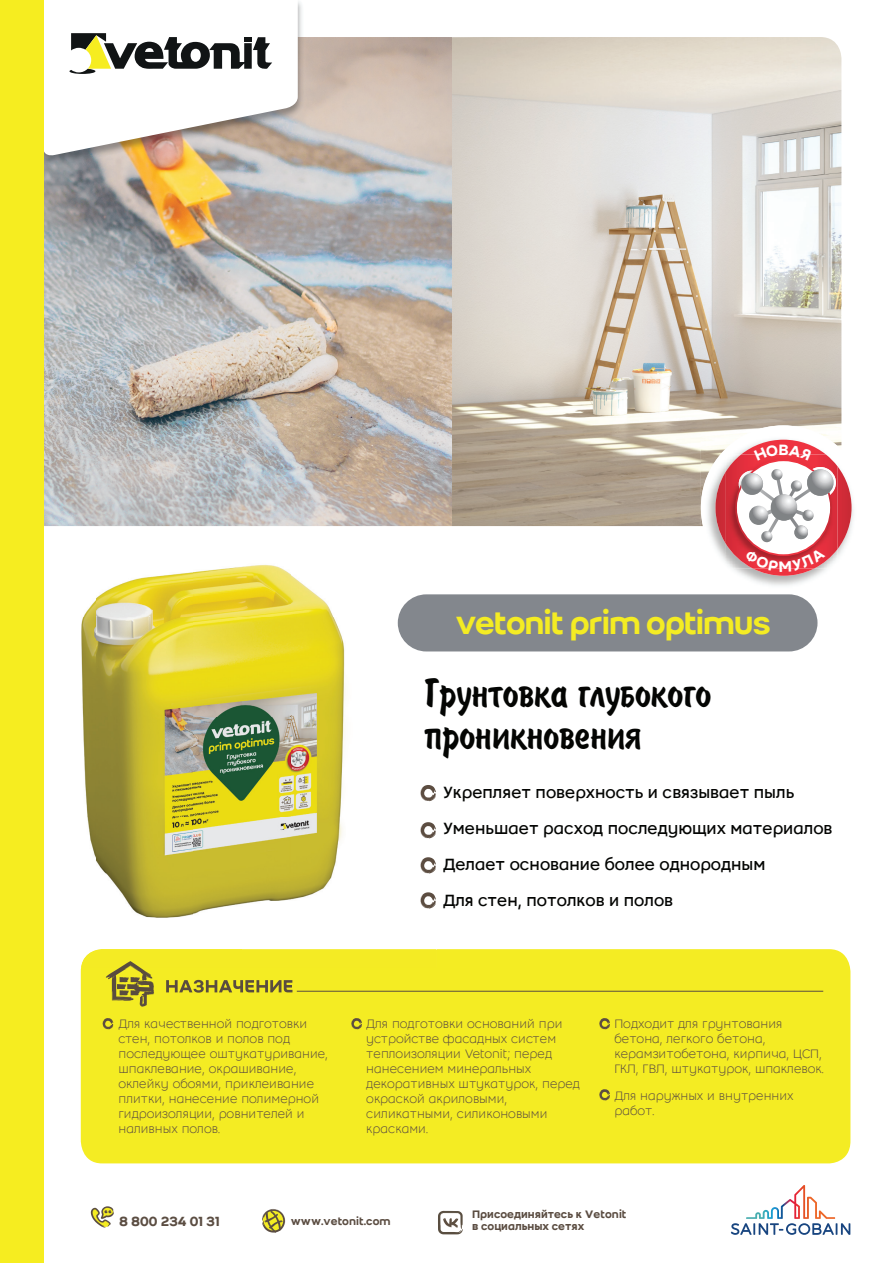
<style>
.page{position:relative;width:893px;height:1263px;background:#fff}
.page>*{position:absolute;margin:0;border:0;box-sizing:border-box;transform-origin:0 0}
.t1{font:42px/42px "SPSL Brush";color:#040503}
.t2{font:500 34.5px "Weber";letter-spacing:-.035em;color:#f4ec23}
.t3{font:18px/36px "Weber";color:#040503}
.t4{font:500 14.7px "Weber";color:#5b4d42}
.t5{font:300 13.5px/15px "Weber";color:#5c4d41}
.t6{font:500 12px/12px "Weber";color:#5b4d42}
</style>
<div class="page">
<div style="left:81px;top:949px;width:769px;height:214px;background:#f4ec23;border-radius:22px"></div>
<img style="left:43px;top:526px;width:54px;height:391px">
<img style="left:97px;top:565px;width:248px;height:352px">
<img style="left:43px;top:917px;width:134px;height:50px">
<img style="left:81px;top:949px;width:356px;height:18px">
<div style="left:398px;top:594px;width:419px;height:57px;background:#83878d;border-radius:29px"></div>
<img style="left:43px;top:37px;width:409px;height:489px">
<img style="left:452px;top:37px;width:389px;height:489px">
<svg style="left:166px;top:980px;width:126px;height:13px"></svg>
<svg style="left:106px;top:961px;width:48px;height:45px"></svg>
<hr style="left:297px;top:991px;width:526px;height:1px;background:#594c3f">
<svg style="left:420px;top:785px;width:16px;height:16px"></svg>
<svg style="left:420px;top:822px;width:16px;height:16px"></svg>
<svg style="left:420px;top:857px;width:16px;height:17px"></svg>
<svg style="left:420px;top:892px;width:16px;height:17px"></svg>
<svg style="left:599px;top:1018px;width:11px;height:11px"></svg>
<svg style="left:599px;top:1089px;width:11px;height:11px"></svg>
<svg style="left:351px;top:1018px;width:11px;height:11px"></svg>
<svg style="left:102px;top:1018px;width:11px;height:11px"></svg>
<div style="left:701px;top:425px;width:164px;height:165px;background:#fff;border-radius:50%"></div>
<img style="left:701px;top:433px;width:153px;height:153px">
<img style="left:43px;top:1px;width:263px;height:168px">
<svg style="left:43px;top:0;width:255px;height:157px"></svg>
<div style="left:0;top:0;width:43px;height:1263px;background:#f6ed20"></div>
<svg style="left:731px;top:1185px;width:119px;height:50px"></svg>
<svg style="left:91px;top:1206px;width:23px;height:21px"></svg>
<svg style="left:262px;top:1209px;width:23px;height:23px"></svg>
<svg style="left:438px;top:1211px;width:25px;height:23px"></svg>
<svg style="left:715px;top:440px;width:136px;height:136px"></svg>
<h2 class="t2" style="left:456px;top:602px;width:316px">vetonit prim optimus</h2>
<h1 class="t1" style="left:425px;top:676px;width:288px">Грунтовка глубокого проникновения</h1>
<h3 class="t3" style="left:443px;top:774px;width:391px">Укрепляет поверхность и связывает пыль Уменьшает расход последующих материалов Делает основание более однородным<br>Для стен, потолков и полов</h3>
<p class="t5" style="left:118px;top:1016px;width:211px">Для качественной подготовки стен, потолков и полов под последующее оштукатуривание, шпаклевание, окрашивание, оклейку обоями, приклеивание плитки, нанесение полимерной гидроизоляции, ровнителей и наливных полов.</p>
<p class="t5" style="left:614px;top:1016px;width:211px">Подходит для грунтования бетона, легкого бетона, керамзитобетона, кирпича, ЦСП,<br>ГКЛ, ГВЛ, штукатурок, шпаклевок.</p>
<p class="t5" style="left:366px;top:1016px;width:215px">Для подготовки оснований при устройстве фасадных систем теплоизоляции Vetonit; перед нанесением минеральных декоративных штукатурок, перед окраской акриловыми, силикатными, силиконовыми красками.</p>
<p class="t5" style="left:614px;top:1088px;width:181px">Для наружных и внутренних работ.</p>
<p class="t4" style="left:119px;top:1212px;width:102px">8 800 234 01 31</p>
<p class="t6" style="left:291px;top:1215px;width:101px">www.vetonit.com</p>
<p class="t6" style="left:472px;top:1208px;width:156px">Присоединяйтесь к Vetonit в социальных сетях</p>
</div>
